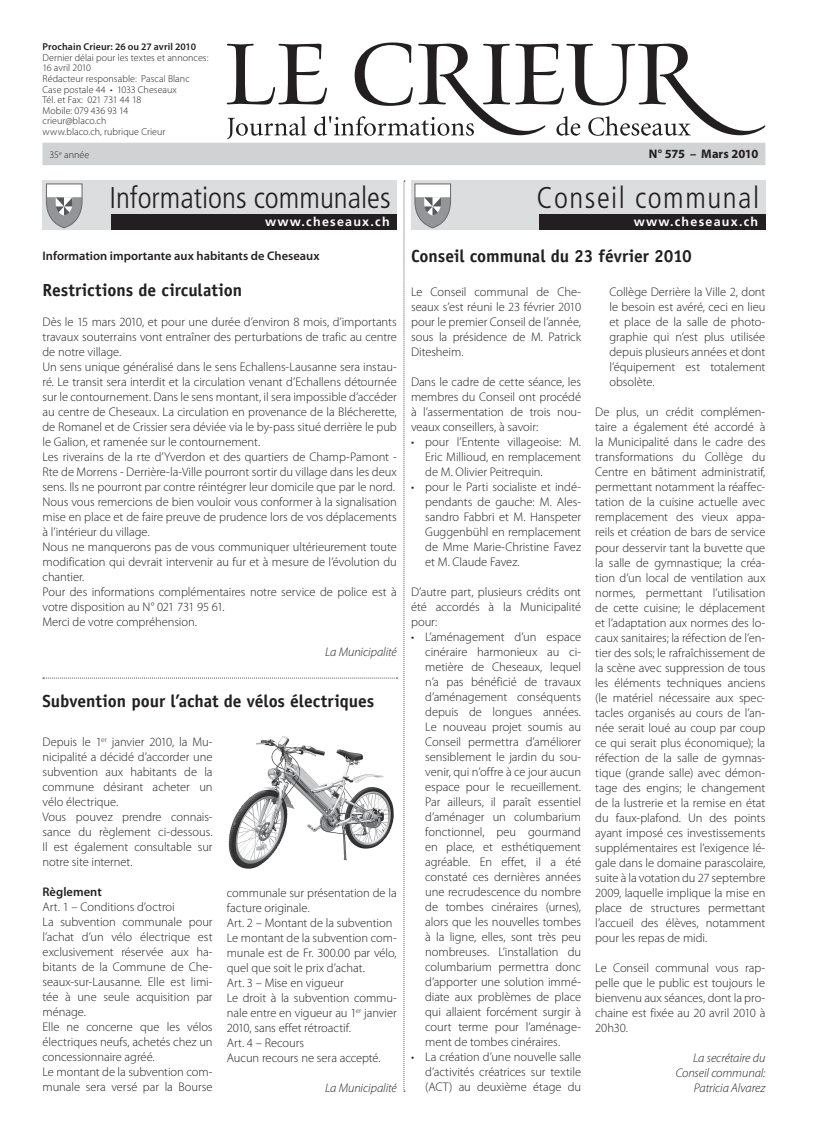
<style>
.page{position:relative;width:815px;height:1134px;background:#fff}
.page>*{position:absolute;margin:0;border:0;box-sizing:border-box;transform-origin:0 0}
.t1{font:300 condensed 30px "Frutiger";color:#231f20}
.t2{font:300 condensed 30px "Frutiger";letter-spacing:.05em;color:#231f20}
.t3{font:700 17.5px "Officina Sans Std";letter-spacing:-.005em;color:#231f20}
.t4{font:300 12.5px/15px "Myriad Pro";letter-spacing:-.005em;color:#231f20;text-align:justify}
.t5{font:italic 300 12.5px/15px "Myriad Pro";letter-spacing:-.01em;color:#231f20;text-align:right}
.t6{font:600 12.5px "Myriad Pro";color:#231f20}
.t7{font:700 12.5px "Frutiger";letter-spacing:.1em;color:#fff}
.t8{font:700 12.5px "Myriad Pro";letter-spacing:-.01em;color:#231f20}
.t9{font:300 10px/10.6px "Myriad Pro";letter-spacing:.005em;color:#231f20}
.t10{font:600 10px "Myriad Pro";letter-spacing:.01em;color:#231f20}
</style>
<div class="page">
<svg style="left:227px;top:43px;width:538px;height:96px"></svg>
<div style="left:43px;top:143px;width:722px;height:22px;background:#d1d2d4"></div>
<svg style="left:404px;top:181px;width:1px;height:911px"></svg>
<div style="left:43px;top:181px;width:354px;height:49px;background:#dcdddf"></div>
<div style="left:112px;top:214px;width:285px;height:16px;background:#231f20"></div>
<svg style="left:46px;top:183px;width:37px;height:46px"></svg>
<img style="left:228px;top:736px;width:166px;height:133px">
<svg style="left:43px;top:678px;width:355px;height:1px"></svg>
<div style="left:411px;top:181px;width:354px;height:49px;background:#dcdddf"></div>
<div style="left:539px;top:214px;width:226px;height:16px;background:#231f20"></div>
<svg style="left:414px;top:183px;width:37px;height:46px"></svg>
<p class="t10" style="left:43px;top:40px;width:155px">Prochain Crieur: 26 ou 27 avril 2010</p>
<p class="t9" style="left:43px;top:52px;width:167px">Dernier délai pour les textes et annonces:<br>16 avril 2010<br>Rédacteur responsable: Pascal Blanc<br>Case postale 44 • 1033 Cheseaux<br>Tél. et Fax: 021 731 44 18<br>Mobile: 079 436 93 14<br>crieur@blaco.ch<br>www.blaco.ch, rubrique Crieur</p>
<p class="t9" style="left:50px;top:149px;width:41px">35<sup>e</sup> année</p>
<p class="t8" style="left:649px;top:146px;width:111px">N° 575 – Mars 2010</p>
<h1 class="t1" style="left:109px;top:180px;width:283px">Informations communales</h1>
<p class="t7" style="left:265px;top:215px;width:126px">www.cheseaux.ch</p>
<p class="t6" style="left:43px;top:247px;width:279px">Information importante aux habitants de Cheseaux</p>
<h2 class="t3" style="left:43px;top:279px;width:201px">Restrictions de circulation</h2>
<p class="t4" style="left:43px;top:314px;width:356px;text-align:left">Dès le 15 mars 2010, et pour une durée d’environ 8 mois, d’importants travaux souterrains vont entraîner des perturbations de trafic au centre de notre village.<br>Un sens unique généralisé dans le sens Echallens-Lausanne sera instau&shy;ré. Le transit sera interdit et la circulation venant d’Echallens détournée sur le contournement. Dans le sens montant, il sera impossible d’accéder au centre de Cheseaux. La circulation en provenance de la Blécherette, de Romanel et de Crissier sera déviée via le by-pass situé derrière le pub le Galion, et ramenée sur le contournement.<br>Les riverains de la rte d’Yverdon et des quartiers de Champ-Pamont - Rte de Morrens - Derrière-la-Ville pourront sortir du village dans les deux sens. Ils ne pourront par contre réintégrer leur domicile que par le nord.<br>Nous vous remercions de bien vouloir vous conformer à la signalisation mise en place et de faire preuve de prudence lors de vos déplacements à l’intérieur du village.<br>Nous ne manquerons pas de vous communiquer ultérieurement toute modification qui devrait intervenir au fur et à mesure de l’évolution du chantier.<br>Pour des informations complémentaires notre service de police est à votre disposition au N° 021 731 95 61.<br>Merci de votre compréhension.</p>
<p class="t5" style="left:325px;top:644px;width:73px">La Municipalité</p>
<h2 class="t3" style="left:43px;top:690px;width:333px">Subvention pour l’achat de vélos électriques</h2>
<p class="t4" style="left:43px;top:734px;width:172px;text-align:left">Depuis le 1<sup>er</sup> janvier 2010, la Mu&shy;nicipalité a décidé d’accorder une subvention aux habitants de la commune désirant acheter un vélo électrique.<br>Vous pouvez prendre connais&shy;sance du règlement ci-dessous.<br>Il est également consultable sur notre site internet.</p>
<p class="t6" style="left:43px;top:884px;width:61px">Règlement</p>
<p class="t4" style="left:43px;top:899px;width:172px;text-align:left">Art. 1 – Conditions d’octroi<br>La subvention communale pour l’achat d’un vélo électrique est exclusivement réservée aux ha&shy;bitants de la Commune de Che&shy;seaux-sur-Lausanne. Elle est limi&shy;tée à une seule acquisition par ménage.<br>Elle ne concerne que les vélos électriques neufs, achetés chez un concessionnaire agréé.<br>Le montant de la subvention com&shy;munale sera versé par la Bourse</p>
<p class="t4" style="left:227px;top:885px;width:172px;text-align:left">communale sur présentation de la facture originale.<br>Art. 2 – Montant de la subvention<br>Le montant de la subvention com&shy;munale est de Fr. 300.00 par vélo, quel que soit le prix d’achat.<br>Art. 3 – Mise en vigueur<br>Le droit à la subvention commu&shy;nale entre en vigueur au 1<sup>er</sup> janvier<br>2010, sans effet rétroactif.<br>Art. 4 – Recours<br>Aucun recours ne sera accepté.</p>
<p class="t5" style="left:325px;top:1080px;width:73px">La Municipalité</p>
<h1 class="t2" style="left:537px;top:180px;width:224px">Conseil communal</h1>
<p class="t7" style="left:634px;top:215px;width:126px">www.cheseaux.ch</p>
<h2 class="t3" style="left:411px;top:245px;width:282px">Conseil communal du 23 février 2010</h2>
<p class="t4" style="left:411px;top:284px;width:172px">Le Conseil communal de Che&shy;seaux s’est réuni le 23 février 2010 pour le premier Conseil de l’année, sous la présidence de M. Patrick Ditesheim.</p>
<p class="t4" style="left:411px;top:374px;width:172px">Dans le cadre de cette séance, les membres du Conseil ont procédé à l’assermentation de trois nou&shy;veaux conseillers, à savoir:</p>
<p class="t4" style="left:425px;top:434px;width:157px;text-indent:-14px">• pour l’Entente villageoise: M.<br>Eric Millioud, en remplacement de M. Olivier Peitrequin.</p>
<p class="t4" style="left:425px;top:479px;width:157px;text-indent:-14px">• pour le Parti socialiste et indé&shy;pendants de gauche: M. Ales&shy;sandro Fabbri et M. Hanspeter Guggenbühl en remplacement de Mme Marie-Christine Favez et M. Claude Favez.</p>
<p class="t4" style="left:411px;top:584px;width:172px">D’autre part, plusieurs crédits ont été accordés à la Municipalité pour:</p>
<p class="t4" style="left:425px;top:629px;width:157px;text-indent:-14px">• L’aménagement d’un espace cinéraire harmonieux au ci&shy;metière de Cheseaux, lequel n’a pas bénéficié de travaux d’aménagement conséquents depuis de longues années.<br>Le nouveau projet soumis au Conseil permettra d’améliorer sensiblement le jardin du sou&shy;venir, qui n’offre à ce jour aucun espace pour le recueillement.<br>Par ailleurs, il paraît essentiel d’aménager un columbarium fonctionnel, peu gourmand en place, et esthétiquement agréable. En effet, il a été constaté ces dernières années une recrudescence du nombre de tombes cinéraires (urnes), alors que les nouvelles tombes à la ligne, elles, sont très peu nombreuses. L’installation du columbarium permettra donc d’apporter une solution immé&shy;diate aux problèmes de place qui allaient forcément surgir à court terme pour l’aménage&shy;ment de tombes cinéraires.</p>
<p class="t4" style="left:425px;top:1049px;width:157px;text-indent:-14px">• La création d’une nouvelle salle d’activités créatrices sur textile (ACT) au deuxième étage du</p>
<p class="t4" style="left:609px;top:285px;width:157px">Collège Derrière la Ville 2, dont le besoin est avéré, ceci en lieu et place de la salle de photo&shy;graphie qui n’est plus utilisée depuis plusieurs années et dont l’équipement est totalement obsolète.</p>
<p class="t4" style="left:595px;top:405px;width:172px">De plus, un crédit complémen&shy;taire a également été accordé à la Municipalité dans le cadre des transformations du Collège du Centre en bâtiment administratif, permettant notamment la réaffec&shy;tation de la cuisine actuelle avec remplacement des vieux appa&shy;reils et création de bars de service pour desservir tant la buvette que la salle de gymnastique; la créa&shy;tion d’un local de ventilation aux normes, permettant l’utilisation de cette cuisine; le déplacement et l’adaptation aux normes des lo&shy;caux sanitaires; la réfection de l’en&shy;tier des sols; le rafraîchissement de la scène avec suppression de tous les éléments techniques anciens (le matériel nécessaire aux spec&shy;tacles organisés au cours de l’an&shy;née serait loué au coup par coup ce qui serait plus économique); la réfection de la salle de gymnas&shy;tique (grande salle) avec démon&shy;tage des engins; le changement de la lustrerie et la remise en état du faux-plafond. Un des points ayant imposé ces investissements supplémentaires est l’exigence lé&shy;gale dans le domaine parascolaire, suite à la votation du 27 septembre 2009, laquelle implique la mise en place de structures permettant l’accueil des élèves, notamment pour les repas de midi.</p>
<p class="t4" style="left:595px;top:960px;width:172px">Le Conseil communal vous rap&shy;pelle que le public est toujours le bienvenu aux séances, dont la pro&shy;chaine est fixée au 20 avril 2010 à 20h30.</p>
<p class="t5" style="left:676px;top:1050px;width:91px">La secrétaire du<br>Conseil communal:<br>Patricia Alvarez</p>
</div>
